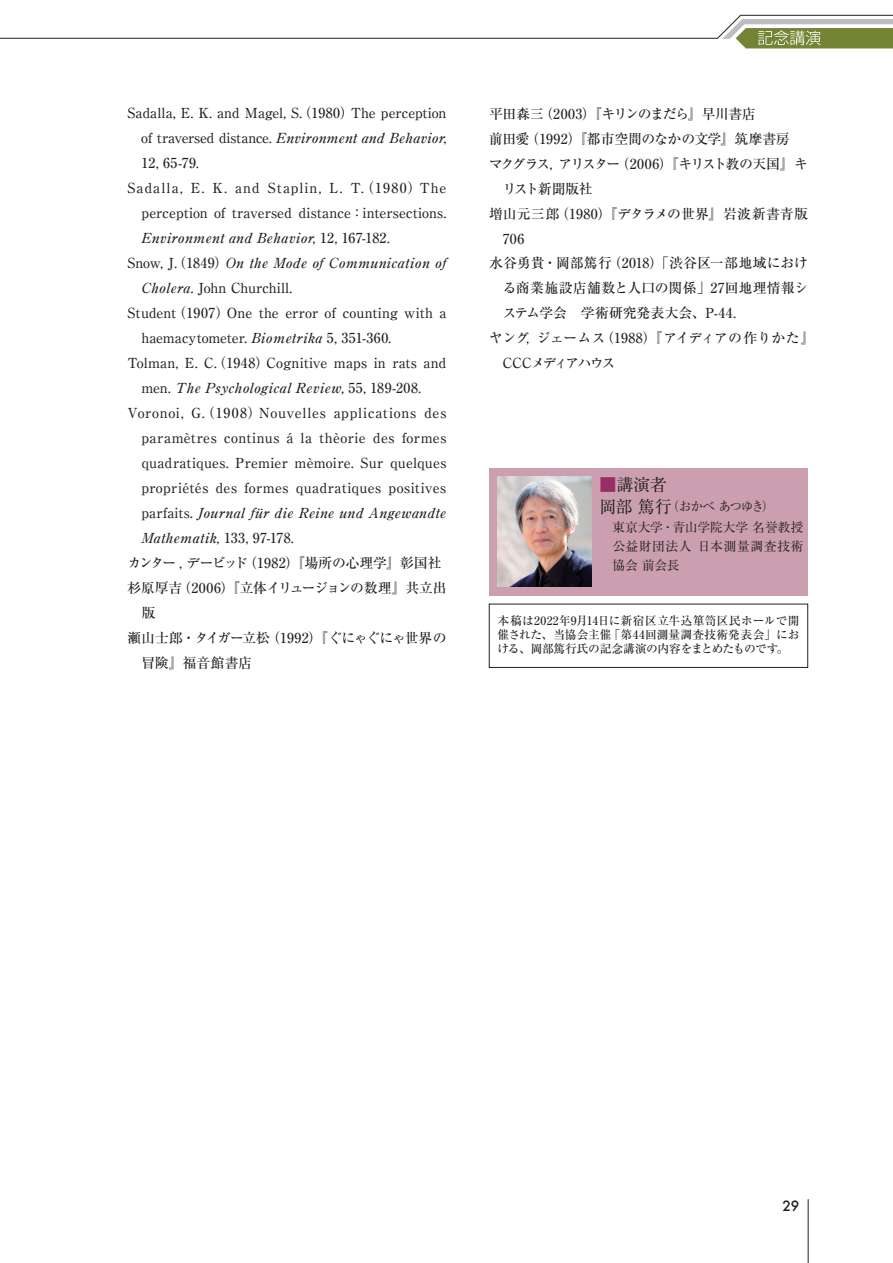
<style>
.page{position:relative;width:893px;height:1263px;background:#fff}
.page>*{position:absolute;margin:0;border:0;box-sizing:border-box;transform-origin:0 0}
.t1{font:16.95px "Ryumin Pro";color:#231f20}
.t2{font:500 13.8px "Ryumin Pro";letter-spacing:.01em;color:#231f20}
.t3{font:500 13.8px "Ryumin Pro";letter-spacing:.03em;color:#231f20}
.t4{font:500 13.8px "Ryumin Pro";letter-spacing:.05em;color:#231f20}
.t5{font:500 13.8px "Ryumin Pro";letter-spacing:.075em;color:#231f20}
.t6{font:500 13.8px "Ryumin Pro";letter-spacing:-.11em;color:#231f20}
.t7{font:500 13.8px "Ryumin Pro";letter-spacing:-.015em;color:#231f20}
.t8{font:500 13.8px "Ryumin Pro";letter-spacing:-.03em;color:#231f20}
.t9{font:500 13.8px "Ryumin Pro";letter-spacing:-.025em;color:#231f20}
.t10{font:500 13.8px "Ryumin Pro";letter-spacing:-.02em;color:#231f20}
.t11{font:500 13.8px "Ryumin Pro";letter-spacing:-.035em;color:#231f20}
.t12{font:500 13.8px "Ryumin Pro";letter-spacing:-.13em;color:#231f20}
.t13{font:500 13.8px "Ryumin Pro";letter-spacing:-.045em;color:#231f20}
.t14{font:500 13.8px "Futura";color:#231f20}
.t15{font:12.75px/21.3px "Ryumin Pro";letter-spacing:-.015em;color:#231f20;scale:.95 1}
.t16{font:12.75px/19.2px "Ryumin Pro";letter-spacing:.04em;color:#231f20}
.t17{font:500 11.7px/14.4px "Ryumin Pro";letter-spacing:-.01em;color:#231f20;text-align:justify}
.s1{color:#982e63}
.s2{font-size:16.95px}
</style>
<div class="page">
<hr style="left:808px;top:1199px;width:1px;height:64px;background:#231f20">
<svg style="left:0;top:14px;width:893px;height:34px"></svg>
<div style="left:489px;top:468px;width:319px;height:127px;background:#cb9faf"></div>
<div style="left:489px;top:604px;width:319px;height:64px;border:1px solid #231f20"></div>
<img style="left:497px;top:476px;width:94px;height:111px">
<p class="t2" style="left:128px;top:102px;width:320px">Sadalla, E. K. and Magel, S.（1980）The perception</p>
<p class="t2" style="left:141px;top:127px;width:307px">of traversed distance. Environment and Behavior,</p>
<p class="t2" style="left:141px;top:152px;width:59px">12, 65-79.</p>
<p class="t5" style="left:128px;top:177px;width:320px">Sadalla, E. K. and Staplin, L. T.（1980）The</p>
<p class="t2" style="left:141px;top:202px;width:307px">perception of traversed distance：intersections.</p>
<p class="t2" style="left:141px;top:227px;width:250px">Environment and Behavior, 12, 167-182.</p>
<p class="t2" style="left:128px;top:252px;width:321px">Snow, J.（1849）On the Mode of Communication of</p>
<p class="t2" style="left:141px;top:277px;width:152px">Cholera. John Churchill.</p>
<p class="t2" style="left:128px;top:302px;width:320px">Student（1907）One the error of counting with a</p>
<p class="t2" style="left:141px;top:327px;width:251px">haemacytometer. Biometrika 5, 351-360.</p>
<p class="t2" style="left:128px;top:352px;width:320px">Tolman, E. C.（1948）Cognitive maps in rats and</p>
<p class="t3" style="left:141px;top:377px;width:281px">men. The Psychological Review, 55, 189-208.</p>
<p class="t4" style="left:128px;top:402px;width:320px">Voronoi, G.（1908）Nouvelles applications des</p>
<p class="t3" style="left:141px;top:427px;width:307px">paramètres continus á la thèorie des formes</p>
<p class="t2" style="left:141px;top:452px;width:307px">quadratiques. Premier mèmoire. Sur quelques</p>
<p class="t2" style="left:141px;top:477px;width:306px">propriétés des formes quadratiques positives</p>
<p class="t2" style="left:141px;top:502px;width:307px">parfaits. Journal für die Reine und Angewandte</p>
<p class="t2" style="left:141px;top:527px;width:154px">Mathematik, 133, 97-178.</p>
<p class="t7" style="left:128px;top:552px;width:315px">カンター , デービッド（1982）『場所の心理学』彰国社</p>
<p class="t8" style="left:128px;top:577px;width:320px">杉原厚吉（2006）『立体イリュージョンの数理』共立出</p>
<p class="t2" style="left:141px;top:602px;width:15px">版</p>
<p class="t9" style="left:128px;top:627px;width:320px">瀬山士郎・タイガー立松（1992）『ぐにゃぐにゃ世界の</p>
<p class="t2" style="left:141px;top:652px;width:112px">冒険』福音館書店</p>
<p class="t11" style="left:489px;top:103px;width:268px">平田森三（2003）『キリンのまだら』早川書店</p>
<p class="t10" style="left:489px;top:128px;width:302px">前田愛（1992）『都市空間のなかの文学』筑摩書房</p>
<p class="t6" style="left:489px;top:153px;width:320px">マクグラス, アリスター（2006）『キリスト教の天国』キ</p>
<p class="t13" style="left:503px;top:178px;width:91px">リスト新聞版社</p>
<p class="t2" style="left:489px;top:202px;width:320px">増山元三郎（1980）『デタラメの世界』岩波新書青版</p>
<p class="t2" style="left:503px;top:227px;width:23px">706</p>
<p class="t2" style="left:489px;top:252px;width:320px">水谷勇貴・岡部篤行（2018）「渋谷区一部地域におけ</p>
<p class="t2" style="left:503px;top:277px;width:307px">る商業施設店舗数と人口の関係」27回地理情報シ</p>
<p class="t2" style="left:503px;top:302px;width:235px">ステム学会　学術研究発表大会、P-44.</p>
<p class="t2" style="left:489px;top:327px;width:327px">ヤング, ジェームス（1988）『アイディアの作りかた』</p>
<p class="t12" style="left:503px;top:352px;width:114px">CCCメディアハウス</p>
<p class="t1" style="left:600px;top:472px;width:69px"><span class="s1">■</span>講演者</p>
<p class="t15" style="left:599px;top:495px;width:217px"><span class="s2">岡部 篤行</span>（おかべ あつゆき）<br>　東京大学・青山学院大学 名誉教授</p>
<p class="t16" style="left:612px;top:536px;width:193px">公益財団法人 日本測量調査技術協会 前会長</p>
<p class="t17" style="left:497px;top:612px;width:303px">本稿は2022年9月14日に新宿区立牛込箪笥区民ホールで開催された、当協会主催「第44回測量調査技術発表会」における、岡部篤行氏の記念講演の内容をまとめたものです。</p>
<p class="t14" style="left:782px;top:1196px;width:18px">29</p>
</div>
